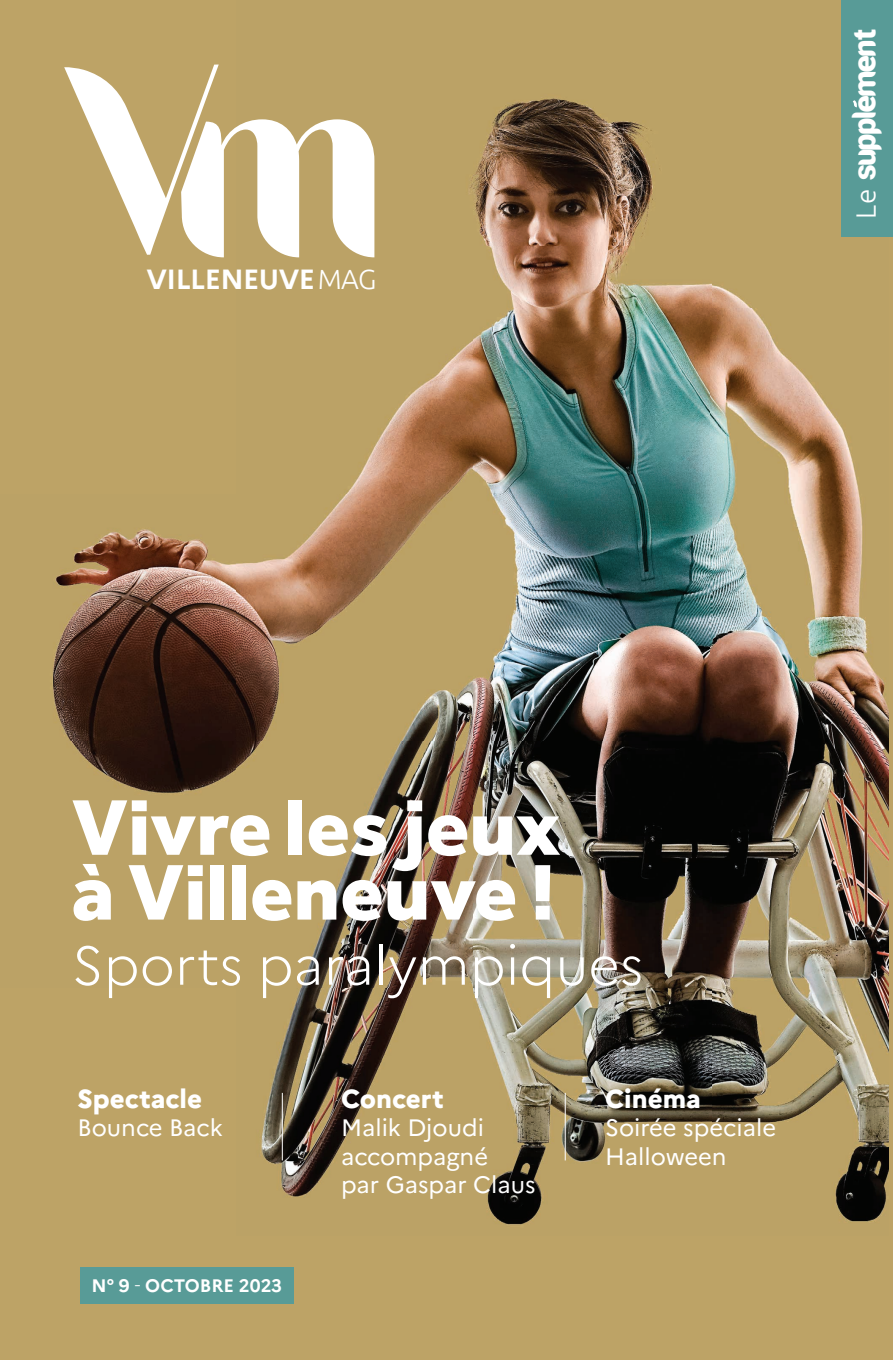
<style>
.page{position:relative;width:893px;height:1360px;background:#fff}
.page>*{position:absolute;margin:0;border:0;box-sizing:border-box;transform-origin:0 0}
.t1{font:800 81.55px/64.8px "Effra";color:#fff}
.t2{font:300 54.25px "Marianne";color:#fff}
.t3{font:34.82px "Gitaluevo";color:#fff}
.t4{font:700 27.65px "Marianne";letter-spacing:-.02em;color:#fff}
.t5{font:800 26.07px "Marianne";color:#fff}
.t6{font:23.8px/28.5px "Marianne";color:#fff}
.t7{font:700 18.03px "Marianne";color:#fff}
.s1{font-family:"Ubuntu";font-weight:300}
.s2{font-family:"Ubuntu";font-weight:300;font-size:28px}
.s3{font-weight:300}
</style>
<div class="page">
<img style="left:0;top:0;width:889px;height:1359px">
<div style="left:80px;top:1266px;width:214px;height:37px;background:#589b97"></div>
<hr style="left:565px;top:1092px;width:1px;height:68px;background:#fff">
<hr style="left:282px;top:1092px;width:1px;height:68px;background:#fff">
<div style="left:842px;top:0;width:51px;height:236px;background:#589b97"></div>
<svg style="left:853px;top:100px;width:4px;height:7px"></svg>
<svg style="left:64px;top:64px;width:310px;height:193px"></svg>
<p class="t4" style="left:146px;top:257px;width:232px">VILLENEUVE<span class="s1">MAG</span></p>
<h3 class="t3" style="left:848px;top:218px;width:191px;rotate:-90deg"><span class="s2">Le</span> supplement</h3>
<h1 class="t1" style="left:72px;top:792px;width:490px">Vivre les jeux à Villeneuve !</h1>
<h2 class="t2" style="left:72px;top:923px;width:573px">Sports paralympiques</h2>
<p class="t5" style="left:77px;top:1078px;width:126px">Spectacle</p>
<p class="t6" style="left:77px;top:1111px;width:147px">Bounce Back</p>
<p class="t7" style="left:91px;top:1271px;width:192px">N° 9 <span class="s3">-</span> OCTOBRE 2023</p>
<p class="t5" style="left:341px;top:1078px;width:104px">Concert</p>
<p class="t6" style="left:341px;top:1111px;width:196px">Malik Djoudi accompagné<br>par Gaspar Claus</p>
<p class="t5" style="left:605px;top:1078px;width:97px">Cinéma</p>
<p class="t6" style="left:605px;top:1111px;width:172px">Soirée spéciale<br>Halloween</p>
</div>
